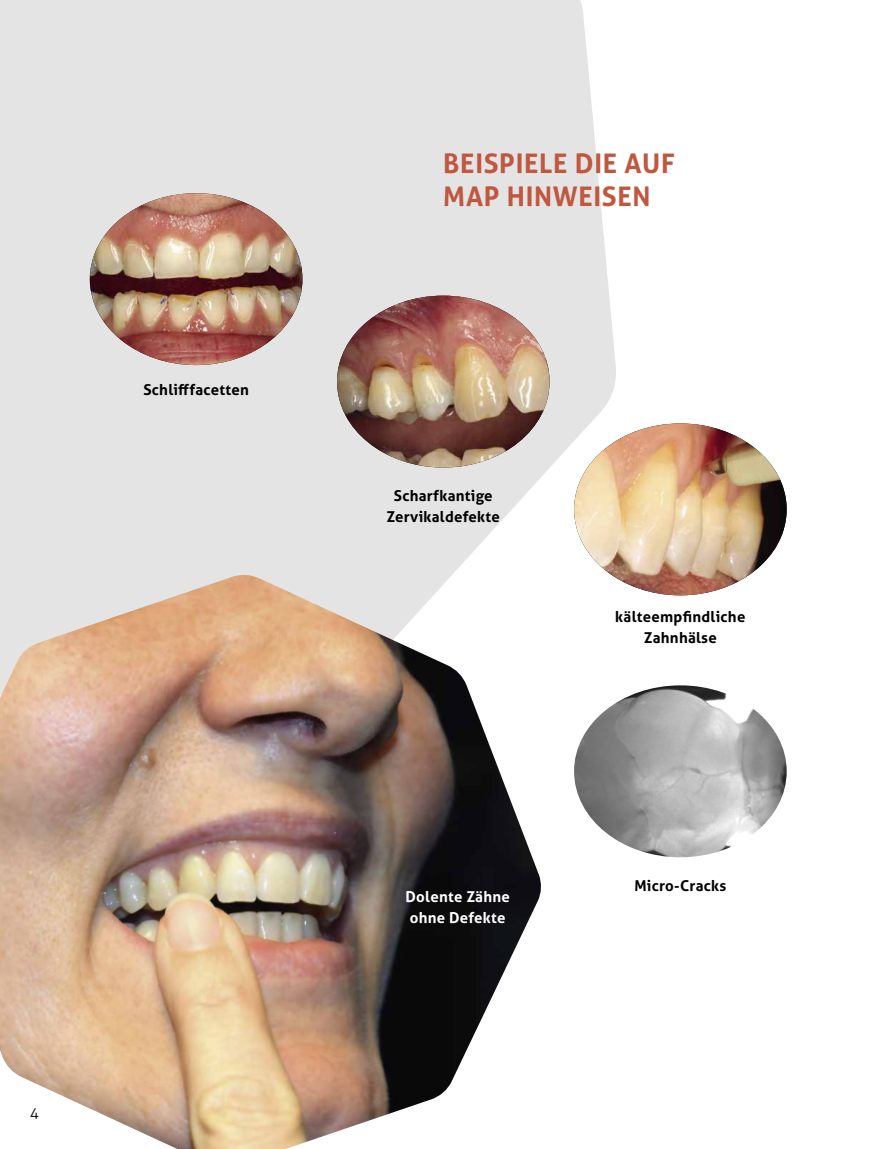
<style>
.page{position:relative;width:893px;height:1149px;background:#fff}
.page>*{position:absolute;margin:0;border:0;box-sizing:border-box;transform-origin:0 0}
.t1{font:700 27px/32.4px "Aller";letter-spacing:.025em;color:#c0573f}
.t2{font:700 15px/21px "Aller";letter-spacing:.015em;color:#000;text-align:center}
.t3{font:700 15px/21px "Aller";letter-spacing:.015em;color:#fff}
.t4{font:300 15px "Aller";color:#000}
</style>
<div class="page">
<div style="left:0;top:0;width:616px;height:575px;background:#e4e4e4"></div>
<img style="left:337px;top:295px;width:213px;height:172px">
<img style="left:574px;top:423px;width:213px;height:172px">
<img style="left:90px;top:193px;width:212px;height:172px">
<img style="left:574px;top:685px;width:213px;height:172px">
<img style="left:0;top:575px;width:541px;height:573px">
<p class="t2" style="left:143px;top:379px;width:107px">Schlifffacetten</p>
<p class="t4" style="left:30px;top:1103px;width:10px">4</p>
<h1 class="t1" style="left:443px;top:147px;width:233px">BEISPIELE DIE AUF<br>MAP HINWEISEN</h1>
<p class="t2" style="left:387px;top:485px;width:115px">Scharfkantige<br>Zervikaldefekte</p>
<p class="t3" style="left:405px;top:885px;width:106px">Dolente Zähne ohne Defekte</p>
<p class="t2" style="left:615px;top:605px;width:132px">kälteempfindliche<br>Zahnhälse</p>
<p class="t2" style="left:634px;top:874px;width:93px">Micro-Cracks</p>
</div>
